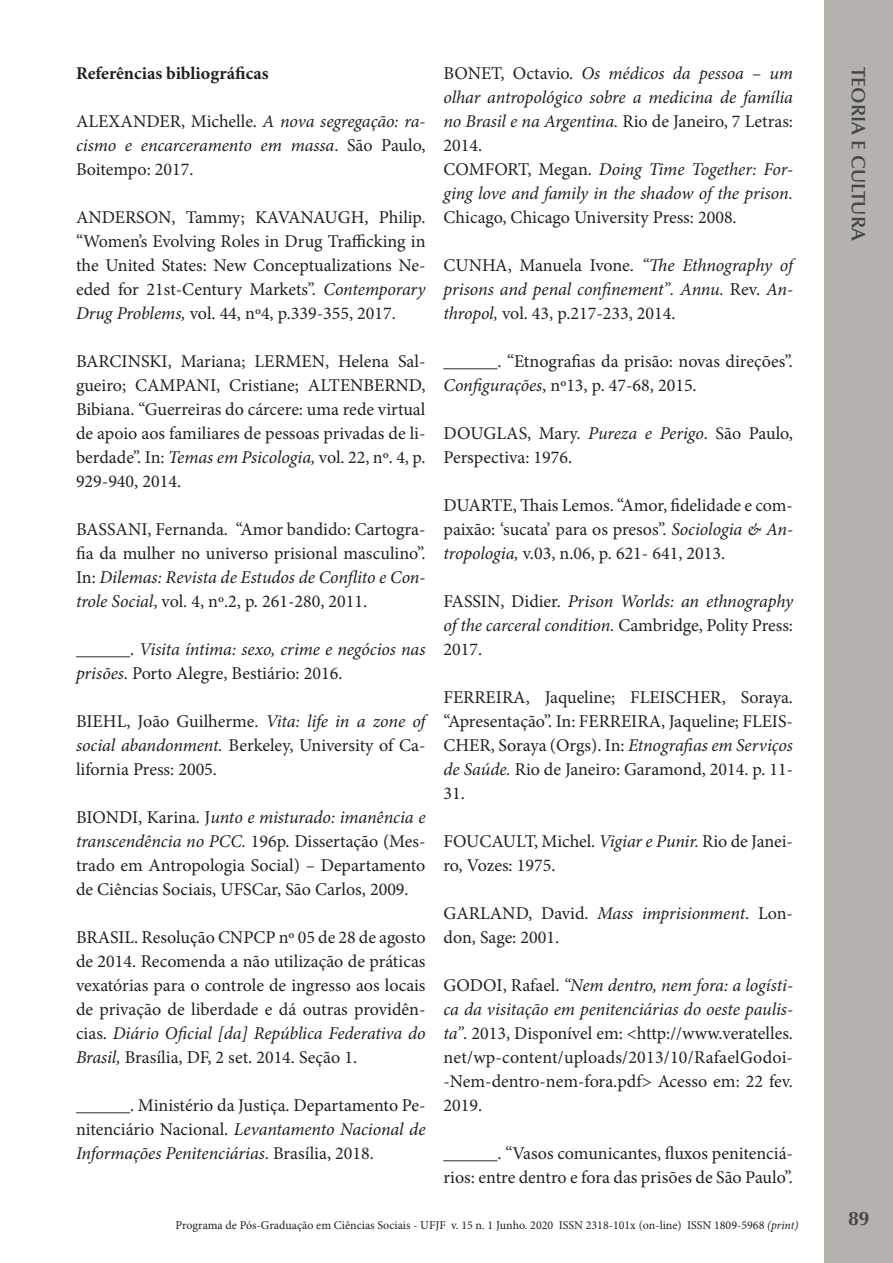
<style>
.page{position:relative;width:893px;height:1263px;background:#fff}
.page>*{position:absolute;margin:0;border:0;box-sizing:border-box;transform-origin:0 0}
.t1{font:600 19.5px "Optima";color:#454647}
.t2{font:700 19.5px "Optima LT Std";color:#454647}
.t3{font:18px/24px "Minion Pro";color:#231f20;text-align:justify}
.t4{font:italic 18px/24px "Minion Pro";letter-spacing:-.005em;color:#231f20;text-align:justify}
.t5{font:700 18px "Minion Pro";color:#231f20}
.t6{font:12px "Minion Pro";color:#231f20}
.s1{font-style:normal}
.s2{font-style:italic}
</style>
<div class="page">
<div style="left:825px;top:0;width:68px;height:1262px;background:#b5b2ad"></div>
<p class="t5" style="left:76px;top:63px;width:194px">Referências bibliográficas</p>
<p class="t4" style="left:76px;top:109px;width:351px"><span class="s1">ALEXANDER, Michelle.</span> A nova segregação: ra&shy;cismo e encarceramento em massa<span class="s1">. São Paulo, Boitempo: 2017.</span></p>
<p class="t3" style="left:76px;top:206px;width:351px">ANDERSON, Tammy; KAVANAUGH, Philip. “Women’s Evolving Roles in Drug Trafficking in the United States: New Conceptualizations Ne&shy;eded for 21st-Century Markets”. <span class="s2">Contemporary Drug Problems,</span> vol. 44, nº4, p.339-355, 2017.</p>
<p class="t3" style="left:76px;top:350px;width:351px">BARCINSKI, Mariana; LERMEN, Helena Sal&shy;gueiro; CAMPANI, Cristiane; ALTENBERND, Bibiana. “Guerreiras do cárcere: uma rede virtual de apoio aos familiares de pessoas privadas de li&shy;berdade”. In: <span class="s2">Temas em Psicologia,</span> vol. 22, nº. 4, p.<br>929-940, 2014.</p>
<p class="t3" style="left:76px;top:518px;width:351px">BASSANI, Fernanda. “Amor bandido: Cartogra&shy;fia da mulher no universo prisional masculino”.<br>In: <span class="s2">Dilemas: Revista de Estudos de Conflito e Con&shy;trole Social</span>, vol. 4, nº.2, p. 261-280, 2011.</p>
<p class="t4" style="left:76px;top:637px;width:351px"><span class="s1">______.</span> Visita íntima: sexo, crime e negócios nas prisões<span class="s1">. Porto Alegre, Bestiário: 2016.</span></p>
<p class="t3" style="left:76px;top:710px;width:351px">BIEHL, João Guilherme. <span class="s2">Vita: life in a zone of social abandonment.</span> Berkeley, University of Ca&shy;lifornia Press: 2005.</p>
<p class="t3" style="left:76px;top:806px;width:351px">BIONDI, Karina. J<span class="s2">unto e misturado: imanência e transcendência no PCC.</span> 196p. Dissertação (Mes&shy;trado em Antropologia Social) – Departamento de Ciências Sociais, UFSCar, São Carlos, 2009.</p>
<p class="t3" style="left:76px;top:926px;width:351px">BRASIL. Resolução CNPCP nº 05 de 28 de agosto de 2014. Recomenda a não utilização de práticas vexatórias para o controle de ingresso aos locais de privação de liberdade e dá outras providên&shy;cias. <span class="s2">Diário Oficial [da] República Federativa do Brasil,</span> Brasília, DF, 2 set. 2014. Seção 1.</p>
<p class="t3" style="left:76px;top:1094px;width:351px">______. Ministério da Justiça. Departamento Pe&shy;nitenciário Nacional. <span class="s2">Levantamento Nacional de Informações Penitenciárias</span>. Brasília, 2018.</p>
<p class="t4" style="left:443px;top:61px;width:351px"><span class="s1">BONET, Octavio.</span> Os médicos da pessoa – um olhar antropológico sobre a medicina de família no Brasil e na Argentina. <span class="s1">Rio de Janeiro, 7 Letras:<br>2014.</span></p>
<p class="t4" style="left:443px;top:157px;width:351px"><span class="s1">COMFORT, Megan.</span> Doing Time Together: For&shy;ging love and family in the shadow of the prison.<br><span class="s1">Chicago, Chicago University Press: 2008.</span></p>
<p class="t4" style="left:443px;top:253px;width:351px"><span class="s1">CUNHA, Manuela Ivone.</span> “The Ethnography of prisons and penal confinement”. Annu. <span class="s1">Rev.</span> An&shy;thropol, <span class="s1">vol. 43, p.217-233, 2014.</span></p>
<p class="t3" style="left:443px;top:350px;width:351px">______. “Etnografias da prisão: novas direções”.<br><span class="s2">Configurações</span>, nº13, p. 47-68, 2015.</p>
<p class="t3" style="left:443px;top:422px;width:351px">DOUGLAS, Mary. <span class="s2">Pureza e Perigo</span>. São Paulo,<br>Perspectiva: 1976.</p>
<p class="t3" style="left:443px;top:494px;width:351px">DUARTE, Thais Lemos. “Amor, fidelidade e com&shy;paixão: ‘sucata’ para os presos”. <span class="s2">Sociologia &amp; An&shy;tropologia,</span> v.03, n.06, p. 621- 641, 2013.</p>
<p class="t4" style="left:443px;top:589px;width:351px"><span class="s1">FASSIN, Didier.</span> Prison Worlds: an ethnography of the carceral condition. <span class="s1">Cambridge, Polity Press:<br>2017.</span></p>
<p class="t3" style="left:443px;top:686px;width:351px">FERREIRA, Jaqueline; FLEISCHER, Soraya. “Apresentação”. In: FERREIRA, Jaqueline; FLEIS-CHER, Soraya (Orgs). In: <span class="s2">Etnografias em Serviços de Saúde.</span> Rio de Janeiro: Garamond, 2014. p. 11- 31.</p>
<p class="t3" style="left:443px;top:830px;width:351px">FOUCAULT, Michel. <span class="s2">Vigiar e Punir.</span> Rio de Janei&shy;ro, Vozes: 1975.</p>
<p class="t3" style="left:443px;top:902px;width:351px">GARLAND, David. <span class="s2">Mass imprisionment</span>. Lon&shy;don, Sage: 2001.</p>
<p class="t3" style="left:443px;top:974px;width:351px">GODOI, Rafael. <span class="s2">“Nem dentro, nem fora: a logísti&shy;ca da visitação em penitenciárias do oeste paulis&shy;ta”</span>. 2013, Disponível em: &lt;http://www.veratelles. net/wp-content/uploads/2013/10/RafaelGodoi--Nem-dentro-nem-fora.pdf&gt; Acesso em: 22 fev.<br>2019.</p>
<p class="t3" style="left:443px;top:1142px;width:351px">______. “Vasos comunicantes, fluxos penitenciá&shy;rios: entre dentro e fora das prisões de São Paulo”.</p>
<p class="t6" style="left:175px;top:1217px;width:624px">Programa de Pós-Graduação em Ciências Sociais - UFJF v. 15 n. 1 Junho. 2020 ISSN 2318-101x (on-line) ISSN 1809-5968 <span class="s2">(print)</span></p>
<p class="t1" style="left:870px;top:67px;width:176px;rotate:90deg">TEORIA E CULTURA</p>
<p class="t2" style="left:848px;top:1207px;width:23px">89</p>
</div>
